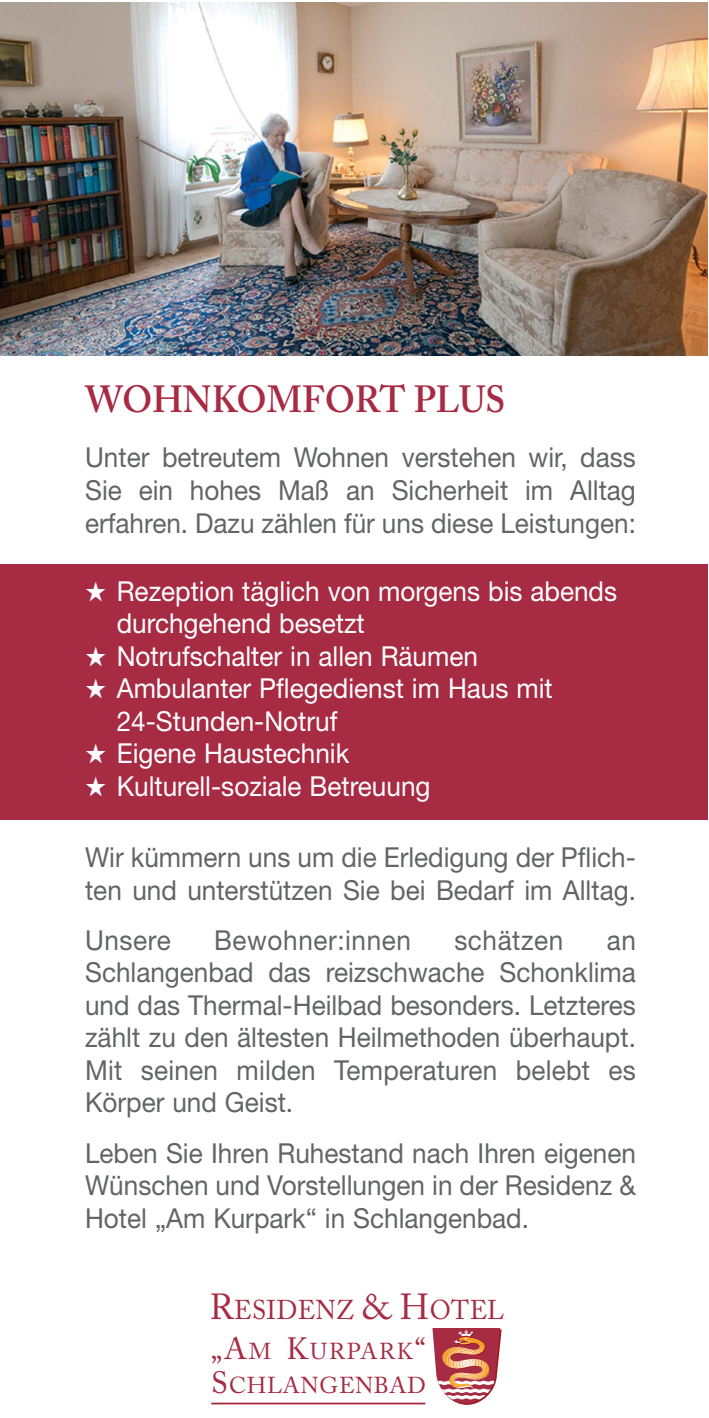
<style>
.page{position:relative;width:709px;height:1418px;background:#fff}
.page>*{position:absolute;margin:0;border:0;box-sizing:border-box;transform-origin:0 0}
.t1{font:600 37.5px "Adobe Caslon";color:#a62b43;scale:.95 1}
.t2{font:27.5px/32.5px "Helvetica Neue";color:#636466;text-align:justify;scale:.95 1}
.t3{font:27.5px/32.5px "Helvetica Neue";color:#fff;scale:.95 1}
.t4{font:27.5px "Helvetica Neue";letter-spacing:.02em;color:#636466;scale:.95 1}
.t5{font:27px "Adobe Caslon";letter-spacing:.02em;color:#a62b43;scale:.95 1}
.t6{font:23px/34.8px "Adobe Caslon";letter-spacing:.035em;color:#a62b43}
.s1{font-size:36px}
.s2{font-size:30.5px}
</style>
<div class="page">
<img style="left:0;top:2px;width:708px;height:353px">
<hr style="left:211px;top:1402px;width:214px;height:2px;background:#a62b43">
<svg style="left:432px;top:1328px;width:69px;height:76px"></svg>
<div style="left:0;top:565px;width:708px;height:255px;background:#a62b43"></div>
<h1 class="t1" style="left:85px;top:384px;width:444px">WOHNKOMFORT PLUS</h1>
<p class="t2" style="left:85px;top:444px;width:581px">Unter betreutem Wohnen verstehen wir, dass Sie ein hohes Maß an Sicherheit im Alltag erfahren. Dazu zählen für uns diese Leistungen:</p>
<p class="t3" style="left:117px;top:577px;width:528px;text-indent:-32px">★ Rezeption täglich von morgens bis abends durchgehend besetzt</p>
<p class="t3" style="left:85px;top:642px;width:415px">★ Notrufschalter in allen Räumen</p>
<p class="t3" style="left:117px;top:675px;width:460px;text-indent:-32px">★ Ambulanter Pflegedienst im Haus mit<br>24-Stunden-Notruf</p>
<p class="t3" style="left:85px;top:740px;width:279px">★ Eigene Haustechnik</p>
<p class="t3" style="left:85px;top:772px;width:365px">★ Kulturell-soziale Betreuung</p>
<p class="t2" style="left:85px;top:843px;width:581px">Wir kümmern uns um die Erledigung der Pflich&shy;ten und unterstützen Sie bei Bedarf im Alltag.</p>
<p class="t2" style="left:85px;top:926px;width:92px">Unsere</p>
<p class="t4" style="left:214px;top:930px;width:209px">Bewohner:innen</p>
<p class="t4" style="left:454px;top:930px;width:116px">schätzen</p>
<p class="t2" style="left:85px;top:926px;width:581px;text-indent:521px">an Schlangenbad das reizschwache Schonklima und das Thermal-Heilbad besonders. Letzteres zählt zu den ältesten Heilmethoden überhaupt.<br>Mit seinen milden Temperaturen belebt es Körper und Geist.</p>
<p class="t2" style="left:85px;top:1139px;width:581px">Leben Sie Ihren Ruhestand nach Ihren eigenen Wünschen und Vorstellungen in der Residenz &amp; Hotel „Am Kurpark“ in Schlangenbad.</p>
<p class="t5" style="left:210px;top:1299px;width:311px"><span class="s1">R</span>ESIDENZ <span class="s1">&amp; H</span>OTEL</p>
<p class="t6" style="left:211px;top:1335px;width:216px"><span class="s2">„A</span>M <span class="s2">K</span>URPARK<span class="s2">“<br>S</span>CHLANGENBAD</p>
</div>
